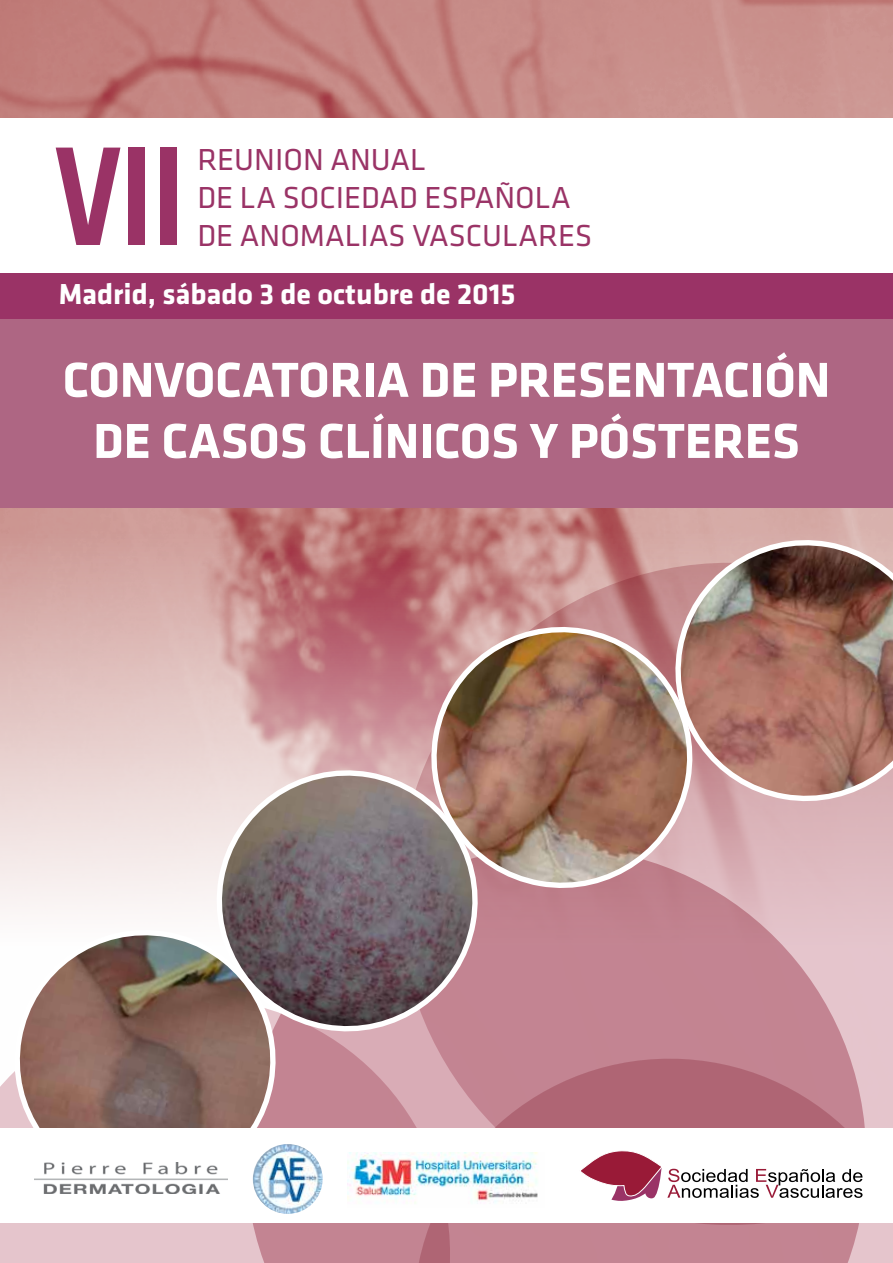
<style>
.page{position:relative;width:893px;height:1263px;background:#fff}
.page>*{position:absolute;margin:0;border:0;box-sizing:border-box;transform-origin:0 0}
.t1{font:700 146.25px "Klavika";color:#9a3366;scale:.75 1}
.t2{font:700 50.85px/61.1px "Klavika";color:#fff;text-align:center}
.t3{font:31.5px/37.8px "Klavika";color:#9a3366}
.t4{font:700 30px "Klavika";color:#fff}
</style>
<div class="page">
<img style="left:0;top:0;width:893px;height:910px">
<svg style="left:389px;top:553px;width:504px;height:498px;background:#cb949d"></svg>
<svg style="left:0;top:1039px;width:457px;height:224px;background:#d2a2ad"></svg>
<svg style="left:406px;top:1051px;width:487px;height:212px;background:#c18390"></svg>
<svg style="left:1px;top:935px;width:288px;height:193px;background:#9a7f78"></svg>
<svg style="left:203px;top:757px;width:288px;height:282px;background:#927f83"></svg>
<svg style="left:418px;top:613px;width:288px;height:282px;background:#a87e73"></svg>
<svg style="left:662px;top:526px;width:231px;height:283px;background:#aa7e74"></svg>
<div style="left:0;top:118px;width:893px;height:156px;background:#fff"></div>
<div style="left:0;top:273px;width:893px;height:46px;background:#9a3366"></div>
<div style="left:0;top:319px;width:893px;height:188px;background:#ae6683"></div>
<div style="left:0;top:1128px;width:893px;height:94px;background:#fff"></div>
<svg style="left:581px;top:1150px;width:281px;height:51px"></svg>
<img style="left:253px;top:1144px;width:70px;height:70px;border-radius:35px">
<img style="left:34px;top:1162px;width:194px;height:31px">
<img style="left:347px;top:1152px;width:191px;height:51px">
<h1 class="t1" style="left:56px;top:91px;width:173px">VII</h1>
<p class="t3" style="left:197px;top:140px;width:396px">REUNION ANUAL<br>DE LA SOCIEDAD ESPAÑOLA<br>DE ANOMALIAS VASCULARES</p>
<p class="t4" style="left:59px;top:272px;width:458px">Madrid, sábado 3 de octubre de 2015</p>
<h2 class="t2" style="left:63px;top:347px;width:769px">CONVOCATORIA DE PRESENTACIÓN<br>DE CASOS CLÍNICOS Y PÓSTERES</h2>
</div>
